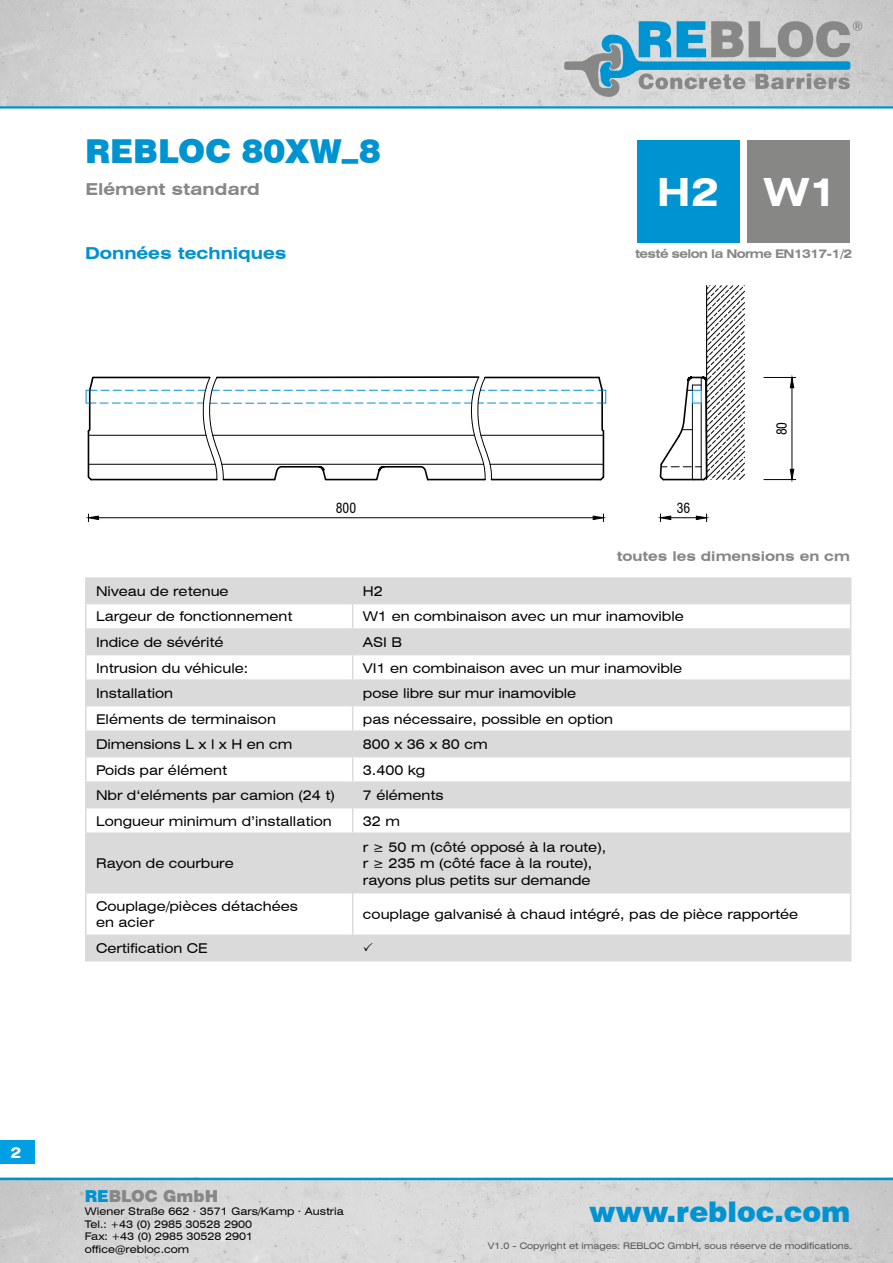
<style>
.page{position:relative;width:893px;height:1263px;background:#fff}
.page>*{position:absolute;margin:0;border:0;box-sizing:border-box;transform-origin:0 0}
.t1{font:700 expanded 39px "Swiss 721 BT";color:#fff}
.t2{font:900 33px "Swiss 721 BT";color:#0093d2}
.t3{font:900 28.5px "Swiss 721 BT";color:#0093d2}
.t4{font:700 expanded 16.5px "Swiss 721 BT";color:#0093d2}
.t5{font:700 expanded 16.5px "Swiss 721 BT";color:#878786}
.t6{font:900 16.5px "Swiss 721 BT";color:#878786}
.t7{font:700 expanded 15px "Swiss 721 BT";color:#fff}
.t8{font:expanded 13.5px/16.5px "Swiss 721 BT";color:#000}
.t9{font:700 expanded 13.5px "Swiss 721 BT";color:#878786}
.t10{font:condensed 13.5px "Swiss 721 BT";color:#000}
.t11{font:700 expanded 12px "Swiss 721 BT";letter-spacing:-.05em;color:#878786}
.t12{font:expanded 10.5px/13.2px "Swiss 721 BT";color:#000}
.t13{font:expanded 9px "Swiss 721 BT";color:#545453}
.s1{color:#0093d2}
</style>
<div class="page">
<svg style="left:87px;top:579px;width:763px;height:381px;fill:#dadada"></svg>
<hr style="left:352px;top:834px;width:1px;height:58px;background:#dadada">
<hr style="left:352px;top:893px;width:1px;height:41px;background:#dadada">
<svg style="left:352px;top:936px;width:1px;height:24px"></svg>
<svg style="left:352px;top:579px;width:1px;height:253px"></svg>
<hr style="left:85px;top:577px;width:268px;height:2px;background:#dadada">
<hr style="left:85px;top:579px;width:2px;height:24px;background:#dadada">
<hr style="left:353px;top:577px;width:498px;height:2px;background:#dadada">
<hr style="left:85px;top:603px;width:268px;height:1px;background:#dadada">
<hr style="left:85px;top:604px;width:2px;height:24px;background:#dadada">
<hr style="left:353px;top:603px;width:498px;height:1px;background:#dadada">
<hr style="left:85px;top:628px;width:268px;height:2px;background:#dadada">
<hr style="left:85px;top:630px;width:2px;height:24px;background:#dadada">
<hr style="left:353px;top:628px;width:498px;height:2px;background:#dadada">
<hr style="left:85px;top:654px;width:268px;height:1px;background:#dadada">
<hr style="left:85px;top:655px;width:2px;height:24px;background:#dadada">
<hr style="left:353px;top:654px;width:498px;height:1px;background:#dadada">
<hr style="left:85px;top:679px;width:268px;height:2px;background:#dadada">
<hr style="left:85px;top:681px;width:2px;height:24px;background:#dadada">
<hr style="left:353px;top:679px;width:498px;height:2px;background:#dadada">
<hr style="left:85px;top:705px;width:268px;height:1px;background:#dadada">
<hr style="left:85px;top:706px;width:2px;height:24px;background:#dadada">
<hr style="left:353px;top:705px;width:498px;height:1px;background:#dadada">
<hr style="left:85px;top:730px;width:268px;height:2px;background:#dadada">
<hr style="left:85px;top:732px;width:2px;height:24px;background:#dadada">
<hr style="left:353px;top:730px;width:498px;height:2px;background:#dadada">
<hr style="left:85px;top:756px;width:268px;height:1px;background:#dadada">
<hr style="left:85px;top:757px;width:2px;height:24px;background:#dadada">
<hr style="left:353px;top:756px;width:498px;height:1px;background:#dadada">
<hr style="left:85px;top:781px;width:268px;height:2px;background:#dadada">
<hr style="left:85px;top:783px;width:2px;height:24px;background:#dadada">
<hr style="left:353px;top:781px;width:498px;height:2px;background:#dadada">
<hr style="left:85px;top:807px;width:268px;height:1px;background:#dadada">
<hr style="left:85px;top:808px;width:2px;height:24px;background:#dadada">
<hr style="left:353px;top:807px;width:498px;height:1px;background:#dadada">
<svg style="left:850px;top:579px;width:1px;height:253px"></svg>
<hr style="left:85px;top:832px;width:268px;height:2px;background:#dadada">
<hr style="left:85px;top:834px;width:2px;height:58px;background:#dadada">
<hr style="left:353px;top:832px;width:498px;height:2px;background:#dadada">
<hr style="left:850px;top:834px;width:1px;height:58px;background:#dadada">
<hr style="left:85px;top:892px;width:268px;height:1px;background:#dadada">
<hr style="left:85px;top:893px;width:2px;height:41px;background:#dadada">
<hr style="left:353px;top:892px;width:498px;height:1px;background:#dadada">
<hr style="left:850px;top:893px;width:1px;height:41px;background:#dadada">
<hr style="left:85px;top:934px;width:268px;height:2px;background:#dadada">
<hr style="left:85px;top:936px;width:2px;height:24px;background:#dadada">
<hr style="left:353px;top:934px;width:498px;height:2px;background:#dadada">
<svg style="left:850px;top:936px;width:1px;height:24px"></svg>
<hr style="left:85px;top:960px;width:268px;height:1px;background:#dadada">
<hr style="left:353px;top:960px;width:498px;height:1px;background:#dadada">
<div style="left:637px;top:140px;width:102px;height:102px;background:#0093d2"></div>
<div style="left:748px;top:140px;width:102px;height:102px;background:#878786"></div>
<img style="left:0;top:1180px;width:893px;height:83px">
<hr style="left:0;top:1178px;width:893px;height:2px;background:#0093d2">
<div style="left:0;top:1141px;width:34px;height:23px;background:#009ee3"></div>
<img style="left:0;top:0;width:893px;height:106px">
<hr style="left:0;top:106px;width:893px;height:3px;background:#0093d2">
<svg style="left:564px;top:21px;width:298px;height:76px;background:#96b3c0"></svg>
<hr style="left:764px;top:479px;width:32px;height:1px;background:#000">
<hr style="left:764px;top:377px;width:32px;height:1px;background:#000">
<hr style="left:791px;top:388px;width:1px;height:81px;background:#000">
<svg style="left:790px;top:468px;width:4px;height:12px"></svg>
<svg style="left:790px;top:378px;width:4px;height:10px"></svg>
<svg style="left:86px;top:376px;width:520px;height:105px"></svg>
<svg style="left:660px;top:514px;width:47px;height:8px"></svg>
<svg style="left:659px;top:285px;width:86px;height:196px"></svg>
<hr style="left:99px;top:517px;width:494px;height:1px;background:#000">
<svg style="left:592px;top:514px;width:12px;height:8px"></svg>
<svg style="left:88px;top:514px;width:11px;height:8px"></svg>
<svg style="left:364px;top:943px;width:9px;height:8px"></svg>
<h2 class="t2" style="left:85px;top:131px;width:297px">REBLOC 80XW_8</h2>
<p class="t5" style="left:86px;top:179px;width:176px">Elément standard</p>
<p class="t4" style="left:85px;top:244px;width:203px">Données techniques</p>
<h1 class="t1" style="left:657px;top:169px;width:182px">H2 W1</h1>
<p class="t11" style="left:635px;top:246px;width:218px">testé selon la Norme EN1317-1/2</p>
<p class="t10" style="left:774px;top:435px;width:15px;rotate:-90deg">80</p>
<p class="t10" style="left:336px;top:499px;width:22px">800</p>
<p class="t10" style="left:677px;top:499px;width:15px">36</p>
<p class="t9" style="left:617px;top:548px;width:235px">toutes les dimensions en cm</p>
<p class="t8" style="left:96px;top:583px;width:134px">Niveau de retenue</p>
<p class="t8" style="left:363px;top:583px;width:21px">H2</p>
<p class="t8" style="left:96px;top:608px;width:198px">Largeur de fonctionnement</p>
<p class="t8" style="left:363px;top:608px;width:322px">W1 en combinaison avec un mur inamovible</p>
<p class="t8" style="left:96px;top:634px;width:129px">Indice de sévérité</p>
<p class="t8" style="left:363px;top:634px;width:41px">ASI B</p>
<p class="t8" style="left:96px;top:659px;width:154px">Intrusion du véhicule:</p>
<p class="t8" style="left:363px;top:659px;width:321px">VI1 en combinaison avec un mur inamovible</p>
<p class="t8" style="left:96px;top:685px;width:79px">Installation</p>
<p class="t8" style="left:363px;top:685px;width:215px">pose libre sur mur inamovible</p>
<p class="t8" style="left:96px;top:710px;width:181px">Eléments de terminaison</p>
<p class="t8" style="left:363px;top:710px;width:252px">pas nécessaire, possible en option</p>
<p class="t8" style="left:96px;top:736px;width:198px">Dimensions L x l x H en cm</p>
<p class="t8" style="left:363px;top:736px;width:126px">800 x 36 x 80 cm</p>
<p class="t8" style="left:96px;top:761px;width:133px">Poids par élément</p>
<p class="t8" style="left:363px;top:761px;width:64px">3.400 kg</p>
<p class="t8" style="left:96px;top:787px;width:240px">Nbr d‘eléments par camion (24 t)</p>
<p class="t8" style="left:363px;top:787px;width:82px">7 éléments</p>
<p class="t8" style="left:96px;top:812px;width:237px">Longueur minimum d’installation</p>
<p class="t8" style="left:363px;top:812px;width:39px">32 m</p>
<p class="t8" style="left:96px;top:855px;width:139px">Rayon de courbure</p>
<p class="t8" style="left:363px;top:838px;width:245px">r ≥ 50 m (côté opposé à la route), r ≥ 235 m (côté face à la route), rayons plus petits sur demande</p>
<p class="t8" style="left:96px;top:898px;width:203px">Couplage/pièces détachées en acier</p>
<p class="t8" style="left:363px;top:906px;width:437px">couplage galvanisé à chaud intégré, pas de pièce rapportée</p>
<p class="t8" style="left:96px;top:940px;width:113px">Certification CE</p>
<p class="t7" style="left:11px;top:1143px;width:12px">2</p>
<p class="t6" style="left:85px;top:1186px;width:135px"><span class="s1">RE</span>BLOC GmbH</p>
<p class="t12" style="left:85px;top:1204px;width:261px">Wiener Straße 662 . 3571 Gars/Kamp . Austria<br>Tel.: +43 (0) 2985 30528 2900</p>
<p class="t12" style="left:85px;top:1230px;width:170px">Fax: +43 (0) 2985 30528 2901 office@rebloc.com</p>
<p class="t13" style="left:488px;top:1240px;width:366px">V1.0 - Copyright et images: REBLOC GmbH, sous réserve de modifications.</p>
<h3 class="t3" style="left:589px;top:1194px;width:263px">www.rebloc.com</h3>
</div>
